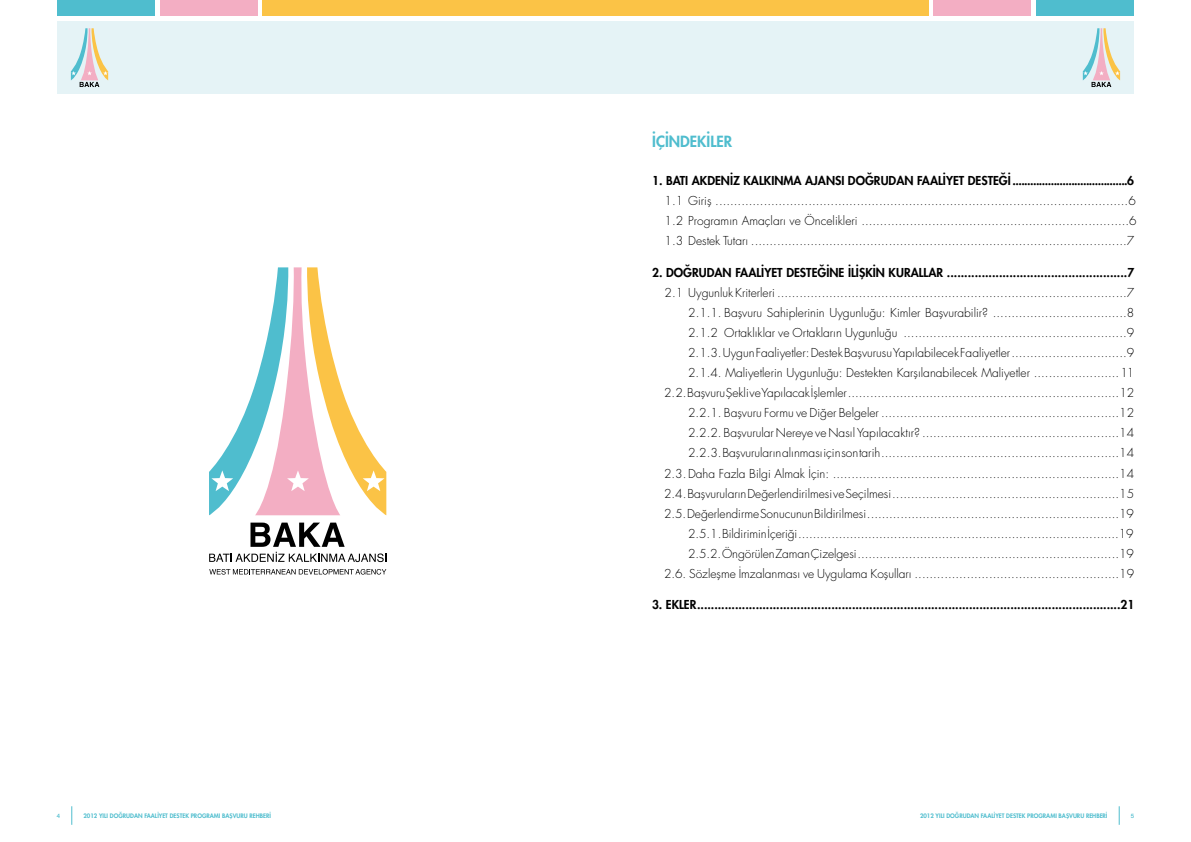
<style>
.page{position:relative;width:1191px;height:842px;background:#fff}
.page>*{position:absolute;margin:0;border:0;box-sizing:border-box;transform-origin:0 0}
.t1{font:800 15px "Futura Std";color:#4fbdce}
.t2{font:300 12px/20.1px "Futura Std";color:#000;text-align:justify}
.t3{font:800 12px "Futura Std";color:#000}
.t4{font:800 6px "Futura Std";color:#4fbdce}
.t5{font:500 6px "Helvetica Neue LT Std";color:#4fbdce}
</style>
<div class="page">
<div style="left:57px;top:21px;width:538px;height:73px;background:#e5f3f6"></div>
<div style="left:57px;top:0;width:97px;height:16px;background:#4fbdce"></div>
<div style="left:160px;top:0;width:97px;height:16px;background:#f3aec3"></div>
<div style="left:262px;top:0;width:333px;height:16px;background:#fbc346"></div>
<svg style="left:71px;top:28px;width:37px;height:59px"></svg>
<svg style="left:72px;top:806px;width:1px;height:19px"></svg>
<div style="left:595px;top:21px;width:539px;height:73px;background:#e5f3f6"></div>
<div style="left:1036px;top:0;width:98px;height:16px;background:#4fbdce"></div>
<div style="left:933px;top:0;width:98px;height:16px;background:#f3aec3"></div>
<div style="left:595px;top:0;width:334px;height:16px;background:#fbc346"></div>
<svg style="left:1082px;top:28px;width:38px;height:59px"></svg>
<svg style="left:1119px;top:806px;width:1px;height:19px"></svg>
<svg style="left:209px;top:267px;width:177px;height:248px"></svg>
<svg style="left:209px;top:569px;width:177px;height:6px"></svg>
<svg style="left:209px;top:523px;width:177px;height:39px"></svg>
<p class="t1" style="left:652px;top:131px;width:81px">İÇİNDEKİLER</p>
<p class="t3" style="left:652px;top:173px;width:483px">1. BATI AKDENİZ KALKINMA AJANSI DOĞRUDAN FAALİYET DESTEĞİ .......................................6</p>
<p class="t2" style="left:664px;top:191px;width:473px">1.1 Giriş ............................................................................................................... 6<br>1.2 Programın Amaçları ve Öncelikleri ........................................................................ 6<br>1.3 Destek Tutarı .....................................................................................................7</p>
<p class="t3" style="left:652px;top:264px;width:483px">2. DOĞRUDAN FAALİYET DESTEĞİNE İLİŞKİN KURALLAR ....................................................7</p>
<p class="t2" style="left:664px;top:283px;width:472px;text-align:right">2.1 Uygunluk Kriterleri ..............................................................................................7<br>2.1.1. Başvuru Sahiplerinin Uygunluğu: Kimler Başvurabilir? ....................................8<br>2.1.2 Ortaklıklar ve Ortakların Uygunluğu ............................................................9<br>2.1.3.UygunFaaliyetler:DestekBaşvurusuYapılabilecekFaaliyetler...............................9<br>2.1.4. Maliyetlerin Uygunluğu: Destekten Karşılanabilecek Maliyetler ....................... 11<br>2.2.BaşvuruŞekliveYapılacakİşlemler.........................................................................12<br>2.2.1. Başvuru Formu ve Diğer Belgeler ................................................................12<br>2.2.2. Başvurular Nereye ve Nasıl Yapılacaktır? .....................................................14<br>2.2.3.Başvurularınalınmasıiçinsontarih................................................................14<br>2.3. Daha Fazla Bilgi Almak İçin: .............................................................................14<br>2.4.BaşvurularınDeğerlendirilmesiveSeçilmesi.............................................................15<br>2.5.DeğerlendirmeSonucununBildirilmesi....................................................................19<br>2.5.1.Bildiriminİçeriği.......................................................................................19<br>2.5.2.ÖngörülenZamanÇizelgesi.......................................................................19<br>2.6. Sözleşme İmzalanması ve Uygulama Koşulları .......................................................19</p>
<p class="t3" style="left:652px;top:597px;width:484px">3. EKLER ...........................................................................................................................21</p>
<p class="t5" style="left:57px;top:812px;width:5px">4</p>
<p class="t4" style="left:83px;top:812px;width:189px">2012 YILI DOĞRUDAN FAALİYET DESTEK PROGRAMI BAŞVURU REHBERİ</p>
<p class="t4" style="left:920px;top:812px;width:189px">2012 YILI DOĞRUDAN FAALİYET DESTEK PROGRAMI BAŞVURU REHBERİ</p>
<p class="t5" style="left:1131px;top:812px;width:5px">5</p>
</div>
